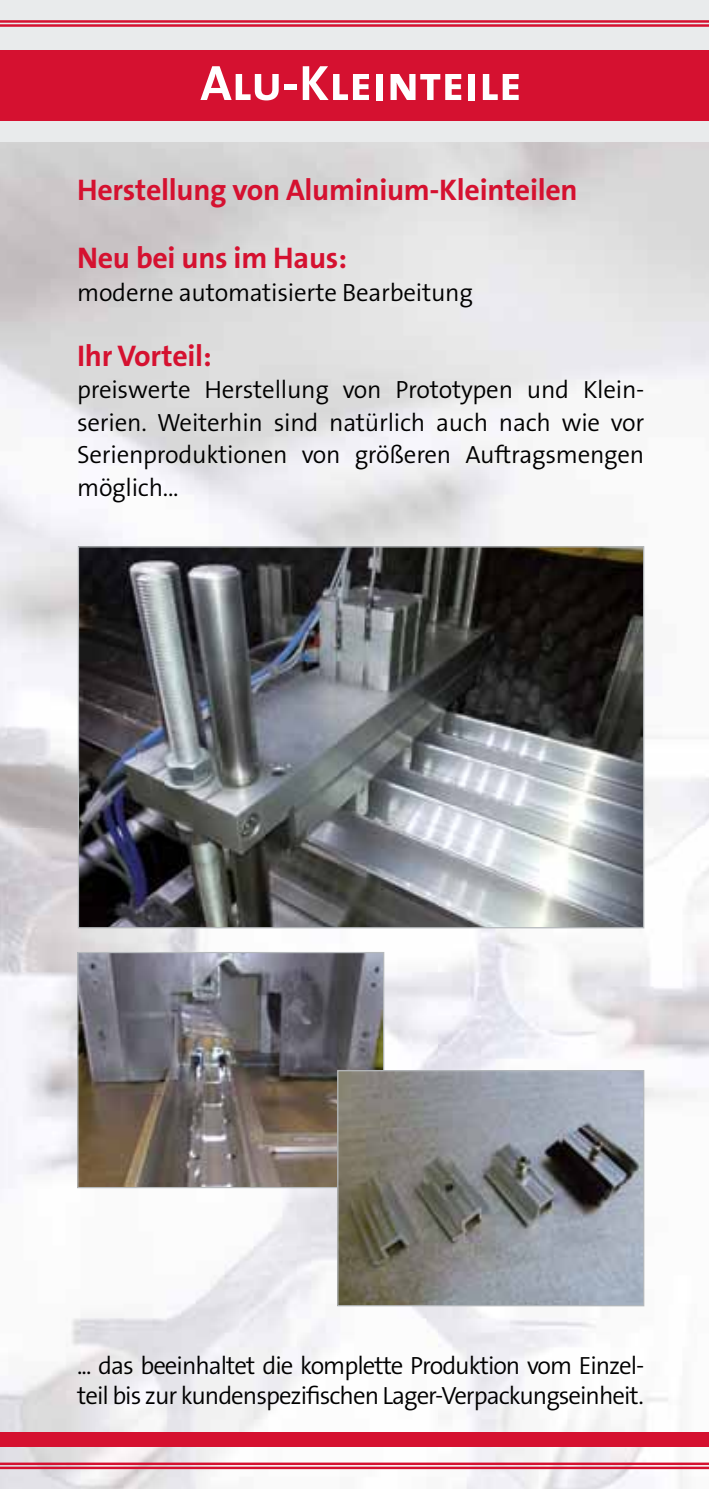
<style>
.page{position:relative;width:709px;height:1489px;background:#fff}
.page>*{position:absolute;margin:0;border:0;box-sizing:border-box;transform-origin:0 0}
.t1{font:50px "The Sans Bold Caps";color:#fff}
.t2{font:700 30px "The Sans B7";letter-spacing:-.01em;color:#d51130}
.t3{font:300 25px/32.5px "The Sans B4";letter-spacing:-.04em;color:#000;text-align:justify}
.t4{font:300 25px "The Sans B4";letter-spacing:-.01em;color:#000}
</style>
<div class="page">
<img style="left:0;top:828px;width:438px;height:660px">
<img style="left:438px;top:828px;width:271px;height:660px">
<div style="left:0;top:0;width:709px;height:142px;background:#e9ebec"></div>
<div style="left:0;top:50px;width:709px;height:70px;background:#d51130"></div>
<div style="left:0;top:1431px;width:709px;height:15px;background:#d51130"></div>
<hr style="left:0;top:20px;width:709px;height:3px;background:#d51130">
<hr style="left:0;top:1462px;width:709px;height:2px;background:#d51130">
<hr style="left:0;top:24px;width:709px;height:3px;background:#d51130">
<hr style="left:0;top:1466px;width:709px;height:2px;background:#d51130">
<img style="left:80px;top:548px;width:562px;height:378px">
<img style="left:79px;top:953px;width:303px;height:233px">
<div style="left:77px;top:951px;width:307px;height:237px;border:1px solid #b5b9bc"></div>
<img style="left:339px;top:1072px;width:303px;height:232px">
<div style="left:337px;top:1070px;width:307px;height:236px;border:1px solid #b5b9bc"></div>
<h1 class="t1" style="left:200px;top:41px;width:323px">Alu-Kleinteile</h1>
<p class="t2" style="left:77px;top:174px;width:502px">Herstellung von Aluminium-Kleinteilen</p>
<p class="t2" style="left:77px;top:242px;width:271px">Neu bei uns im Haus:</p>
<p class="t4" style="left:77px;top:279px;width:397px">moderne automatisierte Bearbeitung</p>
<p class="t2" style="left:77px;top:340px;width:136px">Ihr Vorteil:</p>
<p class="t3" style="left:77px;top:374px;width:568px">preiswerte Herstellung von Prototypen und Klein&shy;serien. Weiterhin sind natürlich auch nach wie vor Serienproduktionen von größeren Auftragsmengen möglich...</p>
<p class="t3" style="left:77px;top:1351px;width:568px;line-height:30px">... das beeinhaltet die komplette Produktion vom Einzel&shy;teil bis zur kundenspezifischen Lager-Verpackungseinheit.</p>
</div>
